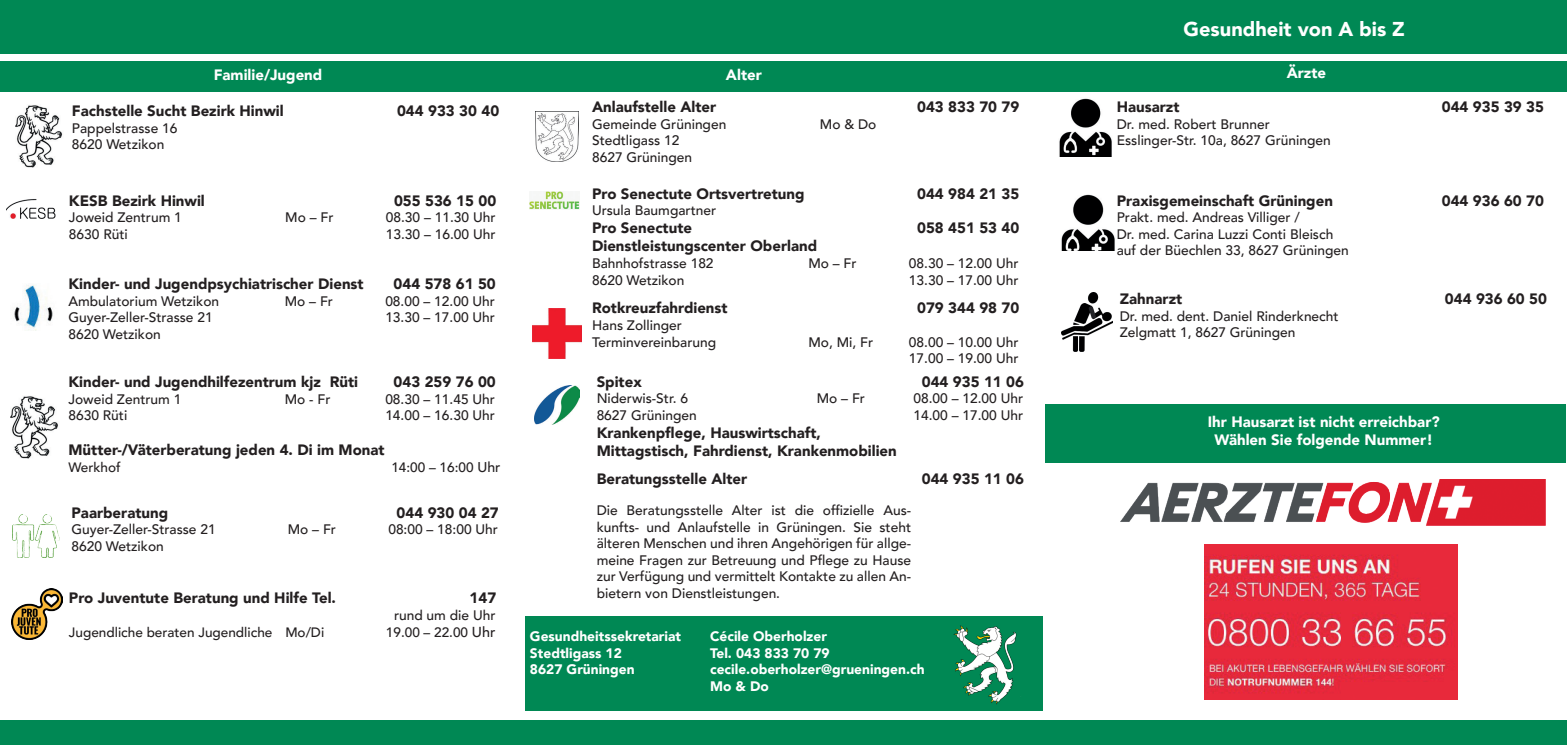
<style>
.page{position:relative;width:1567px;height:745px;background:#fff}
.page>*{position:absolute;margin:0;border:0;box-sizing:border-box;transform-origin:0 0}
.Seitentitel{font:900 20px "Avenir LT Pro";color:#fff}
.Titel_Einzelne{font:900 15px "Avenir LT Pro";color:#231f20}
.Gruppentitel{font:900 15px/18px "Avenir LT Pro";color:#fff;text-align:center}
.Lauftext{font:500 13.75px/16.5px "Avenir LT Pro";color:#231f20}
.Titel_Einzelne-2{font:500 13.75px/16.5px "Avenir LT Pro";color:#231f20;text-align:justify}
.Seitentitel-2{font:900 13.75px "Avenir LT Pro";color:#fff}
.Lauftext-2{font:500 13.62px "Avenir LT Pro";color:#231f20}
.s1{font-size:14.12px}
.s2{font-size:14.38px}
</style>
<div class="page">
<div style="left:1045px;top:404px;width:521px;height:58px;background:#008854"></div>
<div style="left:0;top:61px;width:1566px;height:30px;background:#008854"></div>
<img style="left:535px;top:112px;width:43px;height:50px">
<img style="left:529px;top:191px;width:51px;height:18px">
<img style="left:533px;top:308px;width:48px;height:50px">
<img style="left:534px;top:385px;width:45px;height:39px">
<div style="left:0;top:720px;width:1566px;height:24px;background:#008854"></div>
<div style="left:0;top:0;width:1566px;height:53px;background:#008854"></div>
<img style="left:1059px;top:98px;width:52px;height:58px">
<img style="left:1061px;top:194px;width:54px;height:57px">
<img style="left:1061px;top:293px;width:50px;height:58px">
<img style="left:1204px;top:544px;width:253px;height:155px">
<img style="left:1120px;top:479px;width:425px;height:46px">
<img style="left:15px;top:105px;width:48px;height:63px">
<div style="left:524px;top:616px;width:518px;height:94px;background:#008854"></div>
<img style="left:953px;top:625px;width:64px;height:80px">
<img style="left:6px;top:199px;width:50px;height:20px">
<img style="left:14px;top:284px;width:39px;height:46px">
<img style="left:11px;top:396px;width:47px;height:63px">
<img style="left:13px;top:514px;width:47px;height:43px">
<img style="left:12px;top:588px;width:50px;height:51px">
<p class="Gruppentitel" style="left:214px;top:66px;width:110px">Familie/Jugend</p>
<p class="Titel_Einzelne" style="left:72px;top:102px;width:213px">Fachstelle Sucht Bezirk Hinwil</p>
<p class="Titel_Einzelne" style="left:397px;top:102px;width:104px">044 933 30 40</p>
<p class="Lauftext" style="left:72px;top:120px;width:107px">Pappelstrasse 16<br>8620 Wetzikon</p>
<p class="Titel_Einzelne" style="left:69px;top:191px;width:137px">KESB Bezirk Hinwil</p>
<p class="Titel_Einzelne" style="left:394px;top:191px;width:104px">055 536 15 00</p>
<p class="Lauftext" style="left:69px;top:209px;width:114px">Joweid Zentrum 1</p>
<p class="Lauftext" style="left:285px;top:209px;width:50px">Mo – Fr</p>
<p class="Lauftext" style="left:386px;top:209px;width:111px">08.30 – 11.30 Uhr</p>
<p class="Lauftext" style="left:69px;top:226px;width:60px">8630 Rüti</p>
<p class="Lauftext" style="left:386px;top:226px;width:111px">13.30 – 16.00 Uhr</p>
<p class="Titel_Einzelne" style="left:68px;top:275px;width:297px">Kinder- und Jugendpsychiatrischer Dienst</p>
<p class="Titel_Einzelne" style="left:393px;top:275px;width:104px">044 578 61 50</p>
<p class="Lauftext" style="left:68px;top:293px;width:152px">Ambulatorium Wetzikon</p>
<p class="Lauftext" style="left:285px;top:293px;width:50px">Mo – Fr</p>
<p class="Lauftext" style="left:385px;top:293px;width:111px">08.00 – 12.00 Uhr</p>
<p class="Lauftext" style="left:68px;top:309px;width:146px">Guyer-Zeller-Strasse 21</p>
<p class="Lauftext" style="left:385px;top:309px;width:111px">13.30 – 17.00 Uhr</p>
<p class="Lauftext" style="left:68px;top:326px;width:94px">8620 Wetzikon</p>
<p class="Titel_Einzelne" style="left:68px;top:372px;width:291px">Kinder- und Jugendhilfezentrum kjz Rüti</p>
<p class="Titel_Einzelne" style="left:393px;top:372px;width:104px">043 259 76 00</p>
<p class="Lauftext" style="left:68px;top:390px;width:114px">Joweid Zentrum 1</p>
<p class="Lauftext" style="left:285px;top:390px;width:47px">Mo - Fr</p>
<p class="Lauftext" style="left:385px;top:390px;width:111px">08.30 – 11.45 Uhr</p>
<p class="Lauftext" style="left:68px;top:407px;width:60px">8630 Rüti</p>
<p class="Lauftext" style="left:385px;top:407px;width:111px">14.00 – 16.30 Uhr</p>
<p class="Titel_Einzelne" style="left:68px;top:440px;width:318px">Mütter-/Väterberatung jeden 4. Di im Monat</p>
<p class="Lauftext-2" style="left:68px;top:458px;width:54px">Werkhof</p>
<p class="Lauftext-2" style="left:391px;top:458px;width:110px">14:00 – 16:00 <span class="s1">Uhr</span></p>
<p class="Titel_Einzelne" style="left:71px;top:503px;width:98px">Paarberatung</p>
<p class="Titel_Einzelne" style="left:396px;top:503px;width:104px">044 930 04 27</p>
<p class="Lauftext" style="left:71px;top:521px;width:146px">Guyer-Zeller-Strasse 21</p>
<p class="Lauftext" style="left:288px;top:521px;width:50px">Mo – Fr</p>
<p class="Lauftext" style="left:388px;top:521px;width:111px">08:00 – 18:00 Uhr</p>
<p class="Lauftext" style="left:71px;top:537px;width:94px">8620 Wetzikon</p>
<p class="Titel_Einzelne" style="left:69px;top:588px;width:268px">Pro Juventute Beratung und Hilfe Tel.</p>
<p class="Titel_Einzelne" style="left:469px;top:588px;width:28px">147</p>
<p class="Lauftext" style="left:394px;top:606px;width:103px">rund um die Uhr</p>
<p class="Lauftext-2" style="left:69px;top:623px;width:257px">Jugendliche beraten Jugendliche Mo/Di</p>
<p class="Lauftext-2" style="left:386px;top:623px;width:111px">19.00 – 22.00 <span class="s2">Uhr</span></p>
<p class="Gruppentitel" style="left:726px;top:65px;width:37px">Alter</p>
<p class="Titel_Einzelne" style="left:592px;top:98px;width:126px">Anlaufstelle Alter</p>
<p class="Titel_Einzelne" style="left:917px;top:98px;width:104px">043 833 70 79</p>
<p class="Lauftext" style="left:592px;top:116px;width:136px">Gemeinde Grüningen</p>
<p class="Lauftext" style="left:819px;top:116px;width:58px">Mo &amp; Do</p>
<p class="Lauftext" style="left:592px;top:132px;width:89px">Stedtligass 12</p>
<p class="Lauftext" style="left:592px;top:149px;width:102px">8627 Grüningen</p>
<p class="Titel_Einzelne" style="left:592px;top:184px;width:214px">Pro Senectute Ortsvertretung</p>
<p class="Titel_Einzelne" style="left:917px;top:184px;width:104px">044 984 21 35</p>
<p class="Lauftext" style="left:592px;top:202px;width:126px">Ursula Baumgartner</p>
<p class="Titel_Einzelne" style="left:592px;top:219px;width:101px">Pro Senectute</p>
<p class="Titel_Einzelne" style="left:917px;top:219px;width:104px">058 451 53 40</p>
<p class="Titel_Einzelne" style="left:592px;top:237px;width:226px">Dienstleistungscenter Oberland</p>
<p class="Lauftext" style="left:592px;top:255px;width:123px">Bahnhofstrasse 182</p>
<p class="Lauftext" style="left:808px;top:255px;width:50px">Mo – Fr</p>
<p class="Lauftext" style="left:908px;top:255px;width:111px">08.30 – 12.00 Uhr</p>
<p class="Lauftext" style="left:592px;top:271px;width:94px">8620 Wetzikon</p>
<p class="Lauftext" style="left:908px;top:271px;width:111px">13.30 – 17.00 Uhr</p>
<p class="Titel_Einzelne" style="left:592px;top:299px;width:137px">Rotkreuzfahrdienst</p>
<p class="Titel_Einzelne" style="left:917px;top:299px;width:104px">079 344 98 70</p>
<p class="Titel_Einzelne-2" style="left:592px;top:317px;width:91px">Hans Zollinger</p>
<p class="Lauftext" style="left:592px;top:333px;width:126px">Terminvereinbarung</p>
<p class="Lauftext" style="left:808px;top:333px;width:66px">Mo, Mi, Fr</p>
<p class="Lauftext" style="left:908px;top:333px;width:111px">08.00 – 10.00 Uhr</p>
<p class="Lauftext" style="left:908px;top:350px;width:111px">17.00 – 19.00 Uhr</p>
<p class="Titel_Einzelne" style="left:596px;top:372px;width:47px">Spitex</p>
<p class="Titel_Einzelne" style="left:921px;top:372px;width:104px">044 935 11 06</p>
<p class="Lauftext" style="left:596px;top:390px;width:93px">Niderwis-Str. 6</p>
<p class="Lauftext" style="left:816px;top:390px;width:50px">Mo – Fr</p>
<p class="Lauftext" style="left:913px;top:390px;width:111px">08.00 – 12.00 Uhr</p>
<p class="Lauftext" style="left:596px;top:406px;width:102px">8627 Grüningen</p>
<p class="Lauftext" style="left:913px;top:406px;width:111px">14.00 – 17.00 Uhr</p>
<p class="Titel_Einzelne" style="left:596px;top:423px;width:226px">Krankenpflege, Hauswirtschaft,</p>
<p class="Titel_Einzelne" style="left:596px;top:441px;width:302px">Mittagstisch, Fahrdienst, Krankenmobilien</p>
<p class="Titel_Einzelne" style="left:596px;top:469px;width:152px">Beratungsstelle Alter</p>
<p class="Titel_Einzelne" style="left:921px;top:469px;width:104px">044 935 11 06</p>
<p class="Titel_Einzelne-2" style="left:596px;top:502px;width:316px">Die Beratungsstelle Alter ist die offizielle Aus&shy;kunfts- und Anlaufstelle in Grüningen. Sie steht älteren Menschen und ihren Angehörigen für allge&shy;meine Fragen zur Betreuung und Pflege zu Hause zur Verfügung und vermittelt Kontakte zu allen An&shy;bietern von Dienstleistungen.</p>
<p class="Seitentitel-2" style="left:530px;top:627px;width:153px">Gesundheitssekretariat</p>
<p class="Seitentitel-2" style="left:710px;top:627px;width:118px">Cécile Oberholzer</p>
<p class="Seitentitel-2" style="left:530px;top:644px;width:93px">Stedtligass 12</p>
<p class="Seitentitel-2" style="left:710px;top:644px;width:121px">Tel. 043 833 70 79</p>
<p class="Seitentitel-2" style="left:530px;top:660px;width:106px">8627 Grüningen</p>
<p class="Seitentitel-2" style="left:710px;top:660px;width:216px">cecile.oberholzer@grueningen.ch</p>
<p class="Seitentitel-2" style="left:710px;top:677px;width:60px">Mo &amp; Do</p>
<p class="Seitentitel" style="left:1183px;top:17px;width:223px">Gesundheit von A bis Z</p>
<p class="Gruppentitel" style="left:1286px;top:64px;width:41px">Ärzte</p>
<p class="Titel_Einzelne" style="left:1116px;top:98px;width:64px">Hausarzt</p>
<p class="Titel_Einzelne" style="left:1441px;top:98px;width:104px">044 935 39 35</p>
<p class="Lauftext" style="left:1116px;top:116px;width:155px">Dr. med. Robert Brunner</p>
<p class="Lauftext" style="left:1116px;top:132px;width:215px">Esslinger-Str. 10a, 8627 Grüningen</p>
<p class="Titel_Einzelne" style="left:1116px;top:191px;width:218px">Praxisgemeinschaft Grüningen</p>
<p class="Titel_Einzelne" style="left:1441px;top:191px;width:104px">044 936 60 70</p>
<p class="Lauftext" style="left:1116px;top:209px;width:184px">Prakt. med. Andreas Villiger /</p>
<p class="Lauftext" style="left:1116px;top:226px;width:218px">Dr. med. Carina Luzzi Conti Bleisch</p>
<p class="Lauftext" style="left:1116px;top:242px;width:233px">auf der Büechlen 33, 8627 Grüningen</p>
<p class="Titel_Einzelne" style="left:1119px;top:290px;width:64px">Zahnarzt</p>
<p class="Titel_Einzelne" style="left:1444px;top:290px;width:104px">044 936 60 50</p>
<p class="Lauftext" style="left:1119px;top:308px;width:220px">Dr. med. dent. Daniel Rinderknecht</p>
<p class="Lauftext" style="left:1119px;top:324px;width:177px">Zelgmatt 1, 8627 Grüningen</p>
<p class="Gruppentitel" style="left:1207px;top:412px;width:233px">Ihr Hausarzt ist nicht erreichbar?<br>Wählen Sie folgende Nummer!</p>
</div>
